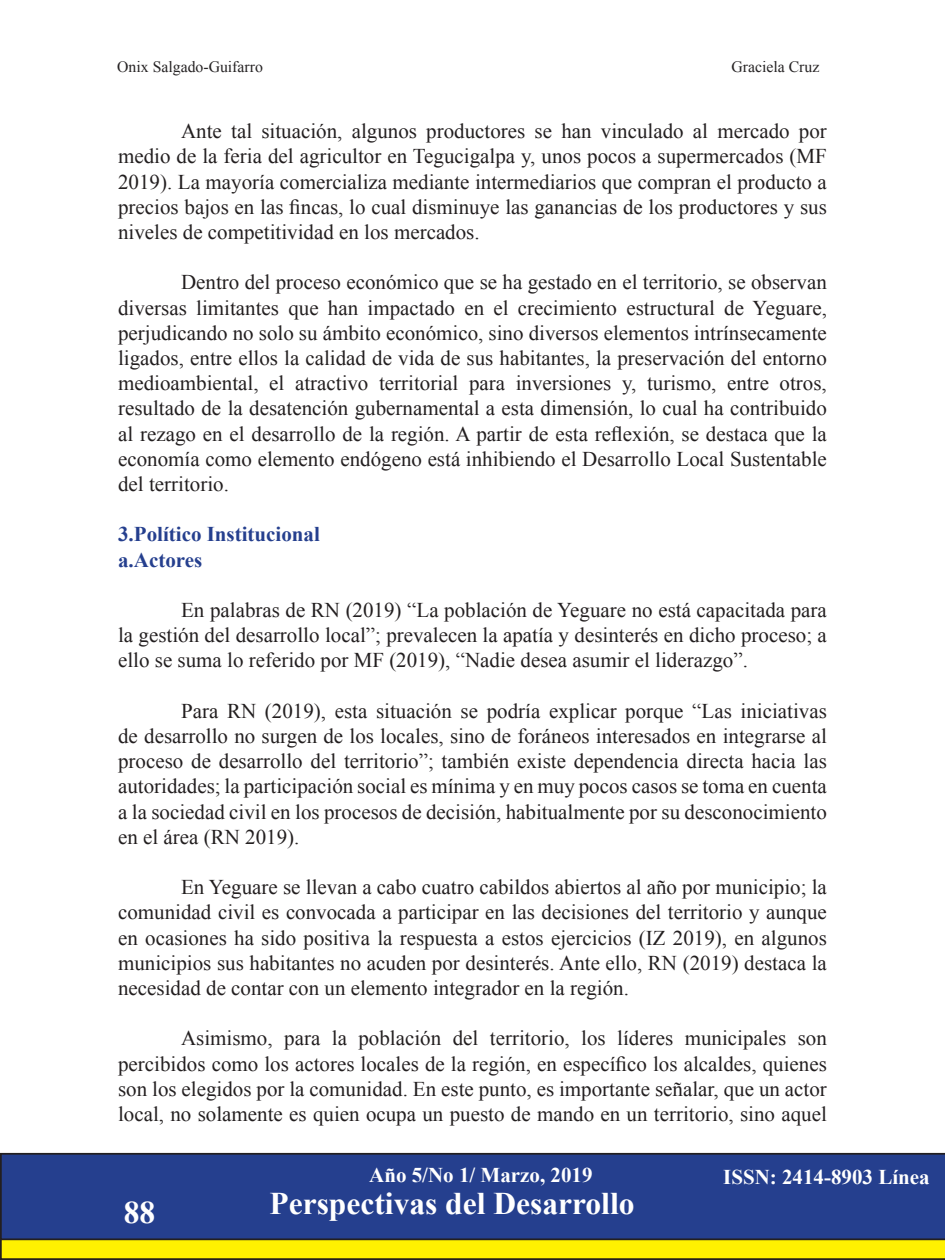
<style>
.page{position:relative;width:945px;height:1260px;background:#fff}
.page>*{position:absolute;margin:0;border:0;box-sizing:border-box;transform-origin:0 0}
.t1{font:700 31.5px "Times New Roman";color:#fff}
.t2{font:21px/25.2px "Times New Roman";color:#231f20;text-align:justify}
.t3{font:700 21px "Times New Roman";color:#fff}
.t4{font:700 21px "Times New Roman";color:#253f8e}
.t5{font:15.75px "Times New Roman";color:#262324}
</style>
<div class="page">
<svg style="left:0;top:1240px;width:945px;height:20px;background:#e8db04"></svg>
<div style="left:0;top:1153px;width:945px;height:87px;background:#253f8e"></div>
<p class="t5" style="left:117px;top:55px;width:147px">Onix Salgado-Guifarro</p>
<p class="t5" style="left:731px;top:55px;width:89px">Graciela Cruz</p>
<p class="t2" style="left:118px;top:118px;width:710px;text-indent:63px">Ante tal situación, algunos productores se han vinculado al mercado por medio de la feria del agricultor en Tegucigalpa y, unos pocos a supermercados (MF 2019). La mayoría comercializa mediante intermediarios que compran el producto a precios bajos en las fincas, lo cual disminuye las ganancias de los productores y sus niveles de competitividad en los mercados.</p>
<p class="t2" style="left:118px;top:269px;width:710px;text-indent:63px">Dentro del proceso económico que se ha gestado en el territorio, se observan diversas limitantes que han impactado en el crecimiento estructural de Yeguare, perjudicando no solo su ámbito económico, sino diversos elementos intrínsecamente ligados, entre ellos la calidad de vida de sus habitantes, la preservación del entorno medioambiental, el atractivo territorial para inversiones y, turismo, entre otros, resultado de la desatención gubernamental a esta dimensión, lo cual ha contribuido al rezago en el desarrollo de la región. A partir de esta reflexión, se destaca que la economía como elemento endógeno está inhibiendo el Desarrollo Local Sustentable del territorio.</p>
<p class="t4" style="left:118px;top:519px;width:203px">3.Político Institucional</p>
<p class="t4" style="left:118px;top:544px;width:86px">a.Actores</p>
<p class="t2" style="left:118px;top:597px;width:710px;text-indent:63px">En palabras de RN (2019) “La población de Yeguare no está capacitada para la gestión del desarrollo local”; prevalecen la apatía y desinterés en dicho proceso; a ello se suma lo referido por MF (2019), “Nadie desea asumir el liderazgo”.</p>
<p class="t2" style="left:118px;top:697px;width:710px;text-indent:63px">Para RN (2019), esta situación se podría explicar porque “Las iniciativas de desarrollo no surgen de los locales, sino de foráneos interesados en integrarse al proceso de desarrollo del territorio”; también existe dependencia directa hacia las autoridades; la participación social es mínima y en muy pocos casos se toma en cuenta a la sociedad civil en los procesos de decisión, habitualmente por su desconocimiento en el área (RN 2019).</p>
<p class="t2" style="left:118px;top:874px;width:710px;text-indent:63px">En Yeguare se llevan a cabo cuatro cabildos abiertos al año por municipio; la comunidad civil es convocada a participar en las decisiones del territorio y aunque en ocasiones ha sido positiva la respuesta a estos ejercicios (IZ 2019), en algunos municipios sus habitantes no acuden por desinterés. Ante ello, RN (2019) destaca la necesidad de contar con un elemento integrador en la región.</p>
<p class="t2" style="left:118px;top:1025px;width:710px;text-indent:63px">Asimismo, para la población del territorio, los líderes municipales son percibidos como los actores locales de la región, en específico los alcaldes, quienes son los elegidos por la comunidad. En este punto, es importante señalar, que un actor local, no solamente es quien ocupa un puesto de mando en un territorio, sino aquel</p>
<h1 class="t1" style="left:124px;top:1190px;width:33px">88</h1>
<p class="t3" style="left:369px;top:1160px;width:225px">Año 5/No 1/ Marzo, 2019</p>
<p class="t3" style="left:723px;top:1161px;width:208px">ISSN: 2414-8903 Línea</p>
<h1 class="t1" style="left:270px;top:1181px;width:367px">Perspectivas del Desarrollo</h1>
</div>
